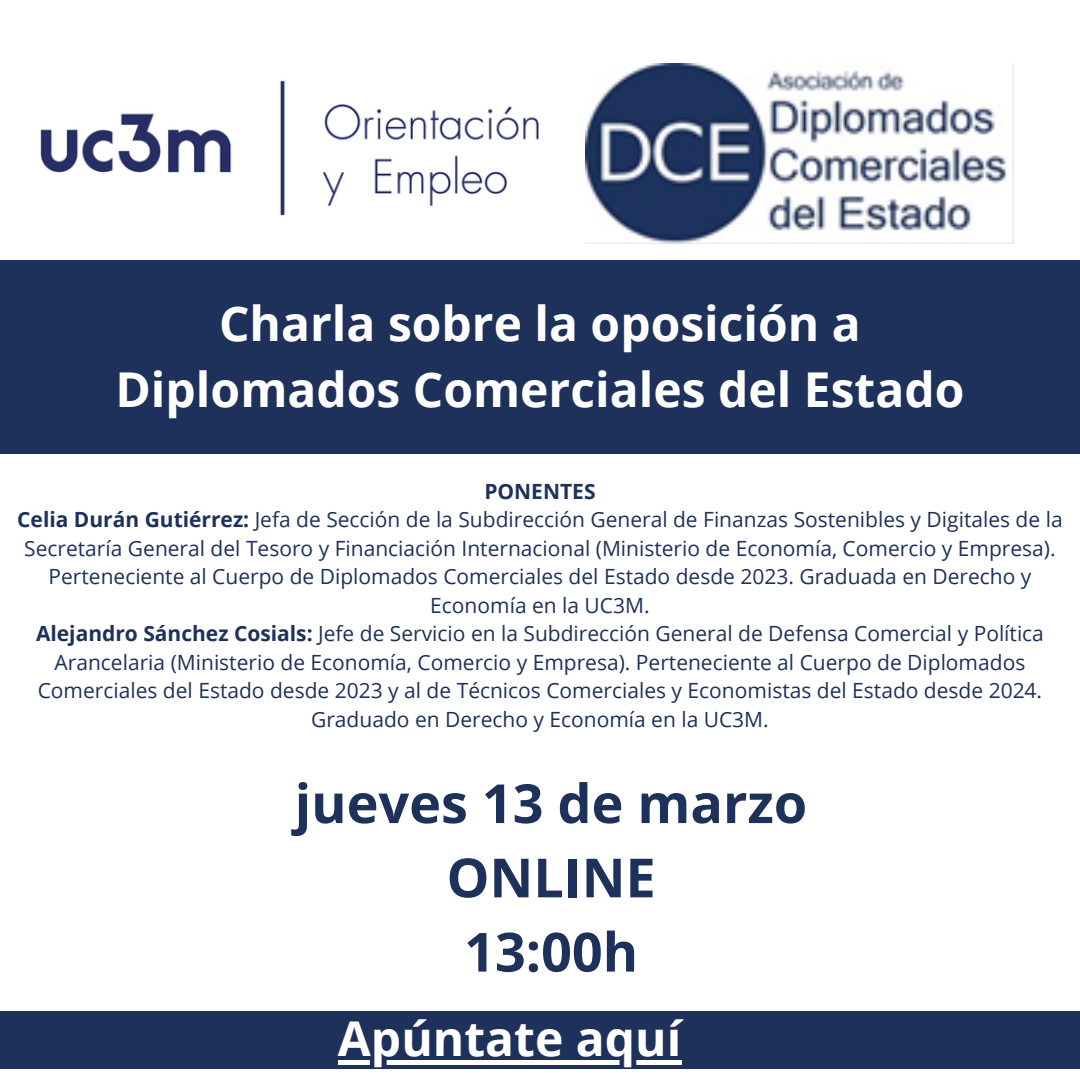
<style>
.page{position:relative;width:1080px;height:1080px;background:#fff}
.page>*{position:absolute;margin:0;border:0;box-sizing:border-box;transform-origin:0 0}
.t1{font:700 54px/74.4px "Open Sans";color:#1e315a;text-align:center}
.t2{font:700 48px/65.4px "Open Sans";color:#fff;text-align:center}
.t3{font:21px/28.5px "Open Sans";color:#1e315a;text-align:center}
.t4{font:700 21px "Open Sans";color:#1e315a}
.s1{font-weight:700}
</style>
<div class="page">
<img style="left:586px;top:63px;width:428px;height:181px">
<img style="left:40px;top:80px;width:499px;height:136px">
<div style="left:0;top:260px;width:1080px;height:194px;background:#1e315a"></div>
<div style="left:0;top:1011px;width:1080px;height:58px;background:#1e315a"></div>
<div style="left:338px;top:1060px;width:343px;height:5px;background:#fff"></div>
<p class="t2" style="left:115px;top:290px;width:851px">Charla sobre la oposición a<br>Diplomados Comerciales del Estado</p>
<h2 class="t4" style="left:484px;top:477px;width:113px">PONENTES</h2>
<p class="t3" style="left:17px;top:505px;width:1047px"><span class="s1">Celia Durán Gutiérrez:</span> Jefa de Sección de la Subdirección General de Finanzas Sostenibles y Digitales de la Secretaría General del Tesoro y Financiación Internacional (Ministerio de Economía, Comercio y Empresa).<br>Perteneciente al Cuerpo de Diplomados Comerciales del Estado desde 2023. Graduada en Derecho y Economía en la UC3M.</p>
<p class="t3" style="left:36px;top:619px;width:1009px"><span class="s1">Alejandro Sánchez Cosials:</span> Jefe de Servicio en la Subdirección General de Defensa Comercial y Política Arancelaria (Ministerio de Economía, Comercio y Empresa). Perteneciente al Cuerpo de Diplomados Comerciales del Estado desde 2023 y al de Técnicos Comerciales y Economistas del Estado desde 2024.<br>Graduado en Derecho y Economía en la UC3M.</p>
<p class="t1" style="left:295px;top:765px;width:514px">jueves 13 de marzo<br>ONLINE<br>13:00h</p>
<p class="t2" style="left:338px;top:1005px;width:345px">Apúntate aquí</p>
</div>
